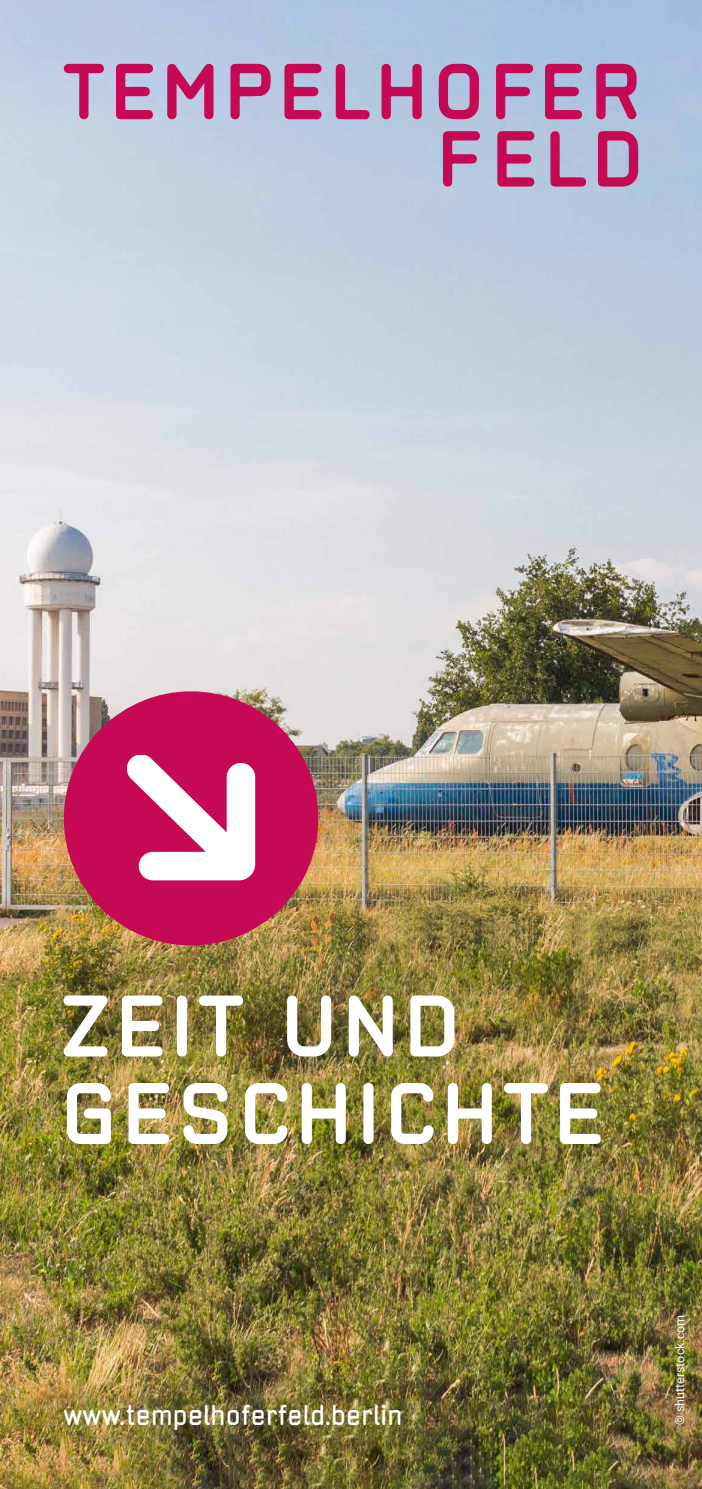
<style>
.page{position:relative;width:702px;height:1489px;background:#fff}
.page>*{position:absolute;margin:0;border:0;box-sizing:border-box;transform-origin:0 0}
.t1{font:700 110px/87.5px "Neutraliser Caps";letter-spacing:.04em;color:#fff}
.t2{font:700 27.5px "Neutraliser Sans";letter-spacing:.03em;color:#fff}
.t3{font:12.5px "Roboto";color:#fff}
</style>
<div class="page">
<img style="left:0;top:0;width:702px;height:1488px">
<svg style="left:167px;top:63px;width:46px;height:56px;background:#c06195"></svg>
<svg style="left:596px;top:64px;width:41px;height:56px;background:#ba548c"></svg>
<svg style="left:438px;top:64px;width:41px;height:55px;background:#bb5c92"></svg>
<svg style="left:116px;top:64px;width:37px;height:55px;background:#c2588f"></svg>
<svg style="left:284px;top:64px;width:37px;height:55px;background:#bf568d"></svg>
<svg style="left:545px;top:64px;width:37px;height:55px;background:#bb548d"></svg>
<svg style="left:381px;top:64px;width:40px;height:55px;background:#bc6196"></svg>
<svg style="left:230px;top:64px;width:40px;height:56px;background:#bf689b"></svg>
<svg style="left:496px;top:64px;width:37px;height:55px;background:#b86b9d"></svg>
<svg style="left:64px;top:64px;width:40px;height:55px;background:#c28bb2"></svg>
<svg style="left:336px;top:64px;width:34px;height:55px;background:#ba80ab"></svg>
<svg style="left:598px;top:131px;width:40px;height:55px;background:#bd548b"></svg>
<svg style="left:497px;top:131px;width:38px;height:55px;background:#be598f"></svg>
<svg style="left:443px;top:131px;width:38px;height:56px;background:#bd71a1"></svg>
<svg style="left:550px;top:131px;width:36px;height:55px;background:#b981ac"></svg>
<img style="left:51px;top:679px;width:280px;height:278px">
<svg style="left:127px;top:755px;width:128px;height:125px"></svg>
<h1 class="t1" style="left:60px;top:972px;width:545px">zeit und geschichte</h1>
<p class="t2" style="left:64px;top:1399px;width:340px">www.tempelhoferfeld.berlin</p>
<p class="t3" style="left:671px;top:1424px;width:112px;rotate:-90deg">© shutterstock.com</p>
</div>
